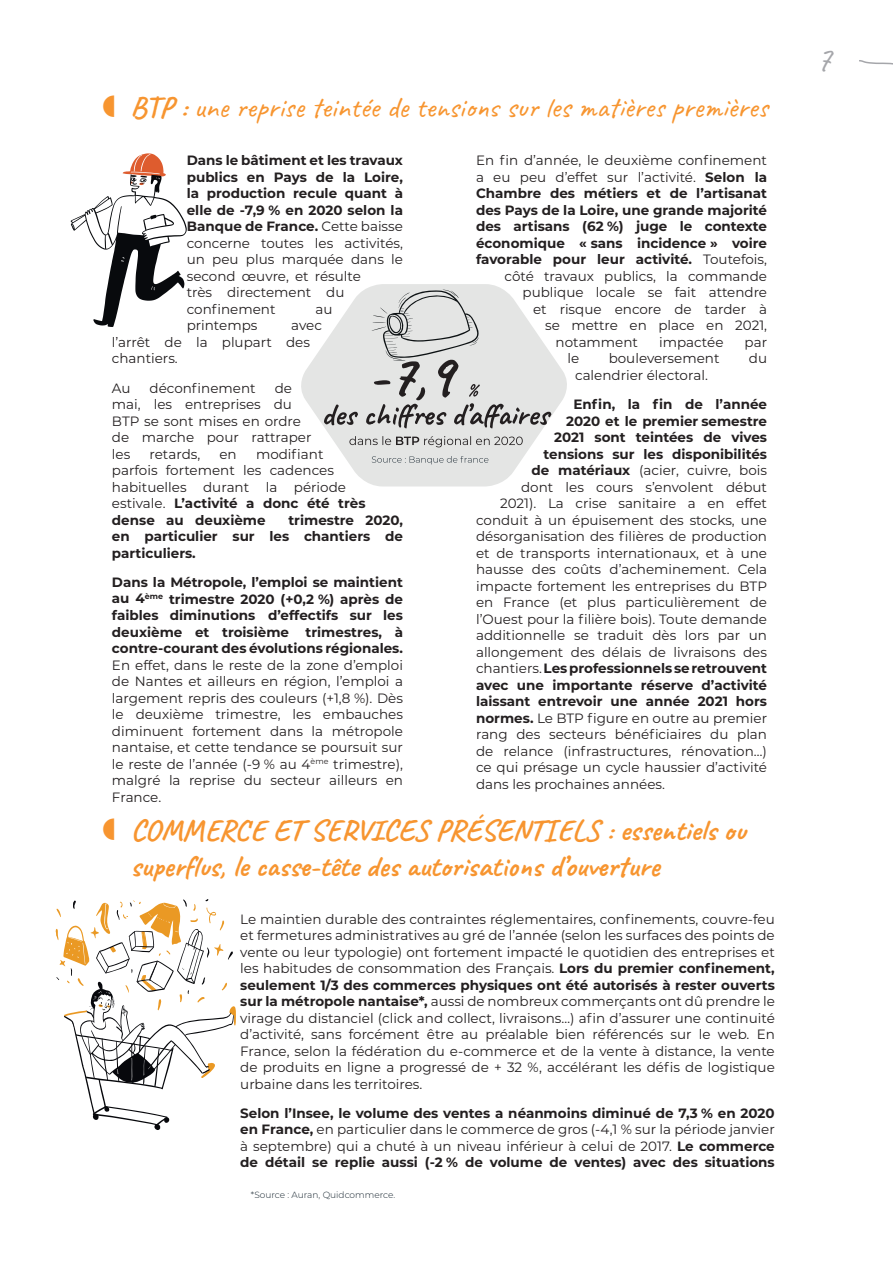
<style>
.page{position:relative;width:893px;height:1263px;background:#fff}
.page>*{position:absolute;margin:0;border:0;box-sizing:border-box;transform-origin:0 0}
.t1{font:36px "Caveat";color:#a5a6aa}
.t2{font:700 30px/36px "Caveat";color:#f79530}
.t3{font:30px "Caveat";color:#f79530}
.t4{font:13.5px/16.5px "Montserrat";color:#231f20}
.t5{font:700 13.5px/16.5px "Montserrat";color:#231f20;text-align:justify}
.t6{font:300 9px "Montserrat";color:#16242e}
.s1{font-weight:700}
.s2{font-weight:400}
</style>
<div class="page">
<svg style="left:859px;top:60px;width:34px;height:5px"></svg>
<svg style="left:71px;top:153px;width:116px;height:174px"></svg>
<svg style="left:301px;top:284px;width:266px;height:202px;fill:#e6e7e6"></svg>
<svg style="left:349px;top:436px;width:174px;height:11px;background:#bebebd"></svg>
<svg style="left:55px;top:899px;width:181px;height:231px"></svg>
<svg style="left:324px;top:290px;width:227px;height:138px;background:#d3d3d3"></svg>
<svg style="left:372px;top:456px;width:116px;height:8px"></svg>
<h2 class="t3" style="left:130px;top:89px;width:639px"><span class="s1">BTP :</span> une reprise teintée de tensions sur les matières premières</h2>
<p class="t5" style="left:187px;top:152px;width:218px;text-align:left">Dans le bâtiment et les travaux publics en Pays de la Loire, la production recule quant à elle de -7,9 % en 2020 selon la<br>Banque de France. <span class="s2">Cette baisse concerne toutes les activités, un peu plus marquée dans le second œuvre, et résulte<br>très directement du confinement</span></p>
<p class="t4" style="left:315px;top:300px;width:19px">au</p>
<p class="t4" style="left:187px;top:317px;width:72px">printemps</p>
<p class="t4" style="left:112px;top:317px;width:212px;text-indent:179px">avec l’arrêt de la plupart des chantiers.</p>
<p class="t4" style="left:112px;top:379px;width:20px">Au</p>
<p class="t4" style="left:150px;top:379px;width:108px">déconfinement</p>
<p class="t4" style="left:112px;top:379px;width:201px;text-indent:163px">de mai, les entreprises du<br>BTP se sont mises en ordre de marche pour rattraper les</p>
<p class="t4" style="left:112px;top:445px;width:255px;text-indent:144px">modifiant parfois fortement les cadences habituelles durant la période estivale. <span class="s1">L’activité a donc été très dense au deuxième</span></p>
<p class="t4" style="left:150px;top:445px;width:52px">retards,</p>
<p class="t4" style="left:219px;top:445px;width:19px">en</p>
<p class="t5" style="left:112px;top:511px;width:293px;text-indent:176px">trimestre 2020, en particulier sur les chantiers de particuliers.</p>
<p class="t5" style="left:112px;top:573px;width:293px">Dans la Métropole, l’emploi se maintient au 4<sup>ème</sup> trimestre 2020 (+0,2 %) après de faibles diminutions d’effectifs sur les deuxième et troisième trimestres, à contre-courant des évolutions régionales.</p>
<p class="t4" style="left:112px;top:656px;width:293px;text-align:justify">En effet, dans le reste de la zone d’emploi de Nantes et ailleurs en région, l’emploi a largement repris des couleurs (+1,8 %). Dès le deuxième trimestre, les embauches diminuent fortement dans la métropole nantaise, et cette tendance se poursuit sur le reste de l’année (-9 % au 4<sup>ème</sup> trimestre), malgré la reprise du secteur ailleurs en France.</p>
<p class="t4" style="left:476px;top:152px;width:293px">En fin d’année, le deuxième confinement</p>
<p class="t4" style="left:476px;top:168px;width:293px">a eu peu d’effet sur l’activité. <span class="s1">Selon la</span></p>
<p class="t5" style="left:476px;top:185px;width:293px">Chambre des métiers et de l’artisanat</p>
<p class="t5" style="left:476px;top:201px;width:293px">des Pays de la Loire, une grande majorité</p>
<p class="t5" style="left:476px;top:218px;width:292px">des artisans (62 %) juge le contexte</p>
<p class="t5" style="left:476px;top:234px;width:292px">économique « sans incidence » voire</p>
<p class="t5" style="left:476px;top:251px;width:292px">favorable pour leur activité. <span class="s2">Toutefois,</span></p>
<p class="t4" style="left:505px;top:267px;width:264px">côté travaux publics, la commande</p>
<p class="t4" style="left:523px;top:284px;width:246px">publique locale se fait attendre</p>
<p class="t4" style="left:533px;top:300px;width:235px">et risque encore de tarder à</p>
<p class="t4" style="left:545px;top:317px;width:223px">se mettre en place en 2021,</p>
<p class="t4" style="left:556px;top:333px;width:84px">notamment</p>
<p class="t4" style="left:659px;top:333px;width:66px">impactée</p>
<p class="t4" style="left:745px;top:333px;width:24px">par</p>
<p class="t4" style="left:568px;top:350px;width:13px">le</p>
<p class="t4" style="left:609px;top:350px;width:112px">bouleversement</p>
<p class="t4" style="left:749px;top:350px;width:20px">du</p>
<p class="t4" style="left:575px;top:366px;width:134px">calendrier électoral.</p>
<p class="t5" style="left:574px;top:395px;width:195px">Enfin, la fin de l’année</p>
<p class="t5" style="left:566px;top:412px;width:203px">2020 et le premier semestre</p>
<p class="t5" style="left:554px;top:428px;width:215px">2021 sont teintées de vives</p>
<p class="t5" style="left:544px;top:445px;width:225px">tensions sur les disponibilités</p>
<p class="t4" style="left:532px;top:462px;width:237px"><span class="s1">de matériaux</span> (acier, cuivre, bois</p>
<p class="t4" style="left:521px;top:478px;width:248px">dont les cours s’envolent début</p>
<p class="t4" style="left:500px;top:495px;width:268px">2021). La crise sanitaire a en effet</p>
<p class="t4" style="left:476px;top:511px;width:293px">conduit à un épuisement des stocks, une</p>
<p class="t4" style="left:476px;top:528px;width:293px">désorganisation des filières de production</p>
<p class="t4" style="left:476px;top:544px;width:292px">et de transports internationaux, et à une</p>
<p class="t4" style="left:476px;top:561px;width:293px">hausse des coûts d’acheminement. Cela</p>
<p class="t4" style="left:476px;top:577px;width:293px">impacte fortement les entreprises du BTP</p>
<p class="t4" style="left:476px;top:594px;width:292px">en France (et plus particulièrement de</p>
<p class="t4" style="left:476px;top:610px;width:293px">l’Ouest pour la filière bois). Toute demande</p>
<p class="t4" style="left:476px;top:627px;width:293px">additionnelle se traduit dès lors par un</p>
<p class="t4" style="left:476px;top:643px;width:292px">allongement des délais de livraisons des</p>
<p class="t5" style="left:476px;top:659px;width:292px"><span class="s2">chantiers.</span> Les professionnels se retrouvent</p>
<p class="t5" style="left:476px;top:676px;width:293px">avec une importante réserve d’activité</p>
<p class="t5" style="left:476px;top:692px;width:293px">laissant entrevoir une année 2021 hors</p>
<p class="t4" style="left:476px;top:709px;width:293px"><span class="s1">normes.</span> Le BTP figure en outre au premier</p>
<p class="t4" style="left:476px;top:726px;width:292px">rang des secteurs bénéficiaires du plan</p>
<p class="t4" style="left:476px;top:742px;width:293px">de relance (infrastructures, rénovation…)</p>
<p class="t4" style="left:476px;top:759px;width:292px">ce qui présage un cycle haussier d’activité</p>
<p class="t4" style="left:476px;top:775px;width:190px">dans les prochaines années.</p>
<h2 class="t2" style="left:130px;top:812px;width:617px">COMMERCE ET SERVICES PRÉSENTIELS : essentiels ou superflus, le casse-tête des autorisations d’ouverture</h2>
<p class="t4" style="left:240px;top:910px;width:536px;text-align:justify">Le maintien durable des contraintes réglementaires, confinements, couvre-feu et fermetures administratives au gré de l’année (selon les surfaces des points de vente ou leur typologie) ont fortement impacté le quotidien des entreprises et les habitudes de consommation des Français. <span class="s1">Lors du premier confinement, seulement 1/3 des commerces physiques ont été autorisés à rester ouverts sur la métropole nantaise*,</span> aussi de nombreux commerçants ont dû prendre le virage du distanciel (click and collect, livraisons…) afin d’assurer une continuité d’activité, sans forcément être au préalable bien référencés sur le web. En France, selon la fédération du e-commerce et de la vente à distance, la vente de produits en ligne a progressé de + 32 %, accélérant les défis de logistique urbaine dans les territoires.</p>
<p class="t5" style="left:240px;top:1104px;width:536px">Selon l’Insee, le volume des ventes a néanmoins diminué de 7,3 % en 2020 en France, <span class="s2">en particulier dans le commerce de gros (-4,1 % sur la période janvier à septembre) qui a chuté à un niveau inférieur à celui de 2017.</span> Le commerce de détail se replie aussi (-2 % de volume de ventes) avec des situations</p>
<p class="t6" style="left:251px;top:1189px;width:146px">*Source : Auran, Quidcommerce.</p>
<h1 class="t1" style="left:816px;top:36px;width:18px">7</h1>
</div>
